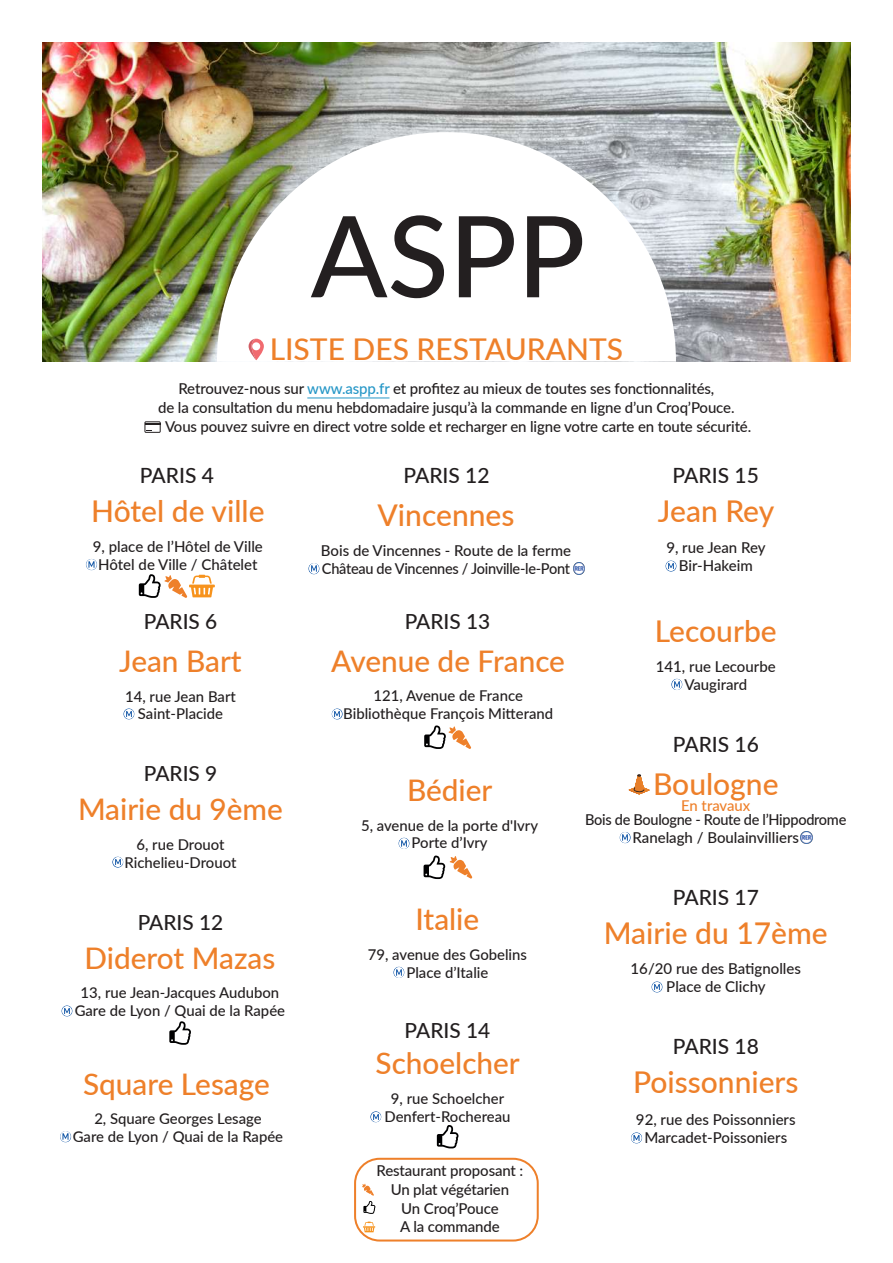
<style>
.page{position:relative;width:893px;height:1263px;background:#fff}
.page>*{position:absolute;margin:0;border:0;box-sizing:border-box;transform-origin:0 0}
.t1{font:500 112.8px "Lato";color:#231f20}
.t2{font:500 30px "Lato";color:#ee802a}
.t3{font:500 29.7px "Lato";color:#ee802a}
.t4{font:500 21px "Lato";color:#231f20}
.t5{font:500 20.85px "Lato";color:#231f20}
.t6{font:500 15px/18px "Lato";letter-spacing:-.01em;color:#231f20;text-align:center}
.t7{font:500 14.85px/17.9px "Lato";color:#231f20;text-align:center}
.t8{font:500 14.85px "Lato";letter-spacing:-.01em;color:#ee802a}
.s1{color:#2697c7}
</style>
<div class="page">
<svg style="left:86px;top:559px;width:11px;height:11px"></svg>
<svg style="left:123px;top:708px;width:11px;height:11px"></svg>
<svg style="left:112px;top:857px;width:11px;height:11px"></svg>
<svg style="left:332px;top:708px;width:11px;height:12px"></svg>
<svg style="left:370px;top:1111px;width:11px;height:11px"></svg>
<svg style="left:393px;top:967px;width:11px;height:11px"></svg>
<svg style="left:60px;top:1131px;width:11px;height:11px"></svg>
<svg style="left:665px;top:560px;width:12px;height:12px"></svg>
<svg style="left:671px;top:679px;width:11px;height:11px"></svg>
<svg style="left:620px;top:832px;width:11px;height:11px"></svg>
<svg style="left:631px;top:1132px;width:11px;height:11px"></svg>
<svg style="left:651px;top:981px;width:12px;height:11px"></svg>
<svg style="left:308px;top:563px;width:12px;height:11px"></svg>
<div style="left:145px;top:422px;width:15px;height:10px;border:1px solid #231f20"></div>
<svg style="left:145px;top:424px;width:15px;height:7px"></svg>
<hr style="left:307px;top:398px;width:82px;height:1px;background:#2697c7">
<img style="left:43px;top:43px;width:807px;height:319px">
<svg style="left:217px;top:132px;width:459px;height:230px"></svg>
<svg style="left:424px;top:725px;width:47px;height:24px"></svg>
<svg style="left:362px;top:1183px;width:13px;height:31px"></svg>
<div style="left:354px;top:1158px;width:185px;height:83px;border:2px solid #ee802a;border-radius:25px"></div>
<svg style="left:573px;top:563px;width:12px;height:11px"></svg>
<svg style="left:801px;top:832px;width:11px;height:11px"></svg>
<svg style="left:249px;top:339px;width:15px;height:21px"></svg>
<svg style="left:363px;top:1221px;width:12px;height:11px"></svg>
<hr style="left:189px;top:585px;width:26px;height:2px;background:#f7931d">
<svg style="left:139px;top:574px;width:74px;height:24px"></svg>
<svg style="left:629px;top:775px;width:20px;height:19px"></svg>
<svg style="left:61px;top:1005px;width:12px;height:11px"></svg>
<svg style="left:169px;top:1021px;width:22px;height:24px"></svg>
<svg style="left:437px;top:1125px;width:21px;height:23px"></svg>
<svg style="left:398px;top:838px;width:12px;height:11px"></svg>
<svg style="left:424px;top:855px;width:49px;height:24px"></svg>
<h1 class="t1" style="left:311px;top:175px;width:276px">ASPP</h1>
<h2 class="t2" style="left:270px;top:328px;width:355px">LISTE DES RESTAURANTS</h2>
<p class="t6" style="left:158px;top:379px;width:578px;line-height:18.8px">Retrouvez-nous sur <span class="s1">www.aspp.fr</span> et profitez au mieux de toutes ses fonctionnalités,<br>de la consultation du menu hebdomadaire jusqu’à la commande en ligne d’un Croq’Pouce.</p>
<p class="t6" style="left:165px;top:417px;width:588px">Vous pouvez suivre en direct votre solde et recharger en ligne votre carte en toute sécurité.</p>
<h3 class="t4" style="left:140px;top:460px;width:76px">PARIS 4</h3>
<h2 class="t2" style="left:91px;top:489px;width:175px">Hôtel de ville</h2>
<h3 class="t4" style="left:403px;top:460px;width:88px">PARIS 12</h3>
<h2 class="t2" style="left:378px;top:494px;width:138px">Vincennes</h2>
<h3 class="t4" style="left:673px;top:460px;width:88px">PARIS 15</h3>
<h2 class="t2" style="left:658px;top:490px;width:118px">Jean Rey</h2>
<p class="t6" style="left:93px;top:537px;width:172px">9, place de l’Hôtel de Ville<br>Hôtel de Ville / Châtelet</p>
<p class="t6" style="left:321px;top:541px;width:252px;text-align:left">Bois de Vincennes - Route de la ferme<br>Château de Vincennes / Joinville-le-Pont</p>
<p class="t6" style="left:666px;top:538px;width:101px">9, rue Jean Rey<br>Bir-Hakeim</p>
<h3 class="t5" style="left:144px;top:607px;width:75px">PARIS 6</h3>
<h3 class="t5" style="left:405px;top:607px;width:87px">PARIS 13</h3>
<h2 class="t2" style="left:655px;top:609px;width:123px">Lecourbe</h2>
<h3 class="t3" style="left:119px;top:640px;width:124px">Jean Bart</h3>
<p class="t7" style="left:125px;top:687px;width:112px">14, rue Jean Bart<br>Saint-Placide</p>
<h3 class="t3" style="left:331px;top:639px;width:235px">Avenue de France</h3>
<p class="t7" style="left:343px;top:686px;width:211px">121, Avenue de France<br>Bibliothèque François Mitterand</p>
<p class="t6" style="left:656px;top:657px;width:121px">141, rue Lecourbe<br>Vaugirard</p>
<h3 class="t4" style="left:673px;top:729px;width:88px">PARIS 16</h3>
<h3 class="t5" style="left:144px;top:758px;width:75px">PARIS 9</h3>
<h3 class="t3" style="left:78px;top:788px;width:206px">Mairie du 9ème</h3>
<p class="t7" style="left:125px;top:835px;width:113px">6, rue Drouot<br>Richelieu-Drouot</p>
<h3 class="t3" style="left:407px;top:769px;width:87px">Bédier</h3>
<p class="t7" style="left:361px;top:816px;width:179px">5, avenue de la porte d'Ivry<br>Porte d’Ivry</p>
<h2 class="t2" style="left:653px;top:763px;width:127px">Boulogne</h2>
<p class="t8" style="left:681px;top:795px;width:71px">En travaux</p>
<p class="t6" style="left:585px;top:810px;width:263px">Bois de Boulogne - Route de l’Hippodrome<br>Ranelagh / Boulainvilliers</p>
<h3 class="t4" style="left:673px;top:882px;width:88px">PARIS 17</h3>
<h3 class="t5" style="left:138px;top:907px;width:87px">PARIS 12</h3>
<h3 class="t3" style="left:85px;top:936px;width:192px">Diderot Mazas</h3>
<p class="t7" style="left:75px;top:983px;width:212px">13, rue Jean-Jacques Audubon<br>Gare de Lyon / Quai de la Rapée</p>
<h3 class="t3" style="left:416px;top:898px;width:65px">Italie</h3>
<p class="t7" style="left:368px;top:945px;width:161px">79, avenue des Gobelins<br>Place d’Italie</p>
<h2 class="t2" style="left:604px;top:912px;width:226px">Mairie du 17ème</h2>
<p class="t6" style="left:631px;top:959px;width:172px">16/20 rue des Batignolles<br>Place de Clichy</p>
<h3 class="t3" style="left:83px;top:1062px;width:188px">Square Lesage</h3>
<p class="t7" style="left:73px;top:1109px;width:212px">2, Square Georges Lesage<br>Gare de Lyon / Quai de la Rapée</p>
<h3 class="t5" style="left:405px;top:1015px;width:87px">PARIS 14</h3>
<h3 class="t3" style="left:376px;top:1042px;width:146px">Schoelcher</h3>
<p class="t7" style="left:384px;top:1089px;width:127px">9, rue Schoelcher<br>Denfert-Rochereau</p>
<h3 class="t4" style="left:673px;top:1031px;width:88px">PARIS 18</h3>
<h2 class="t2" style="left:633px;top:1060px;width:167px">Poissonniers</h2>
<p class="t6" style="left:636px;top:1110px;width:161px">92, rue des Poissonniers<br>Marcadet-Poissoniers</p>
<p class="t6" style="left:377px;top:1161px;width:148px;line-height:18.8px">Restaurant proposant :<br>Un plat végétarien<br>Un Croq’Pouce<br>A la commande</p>
</div>
